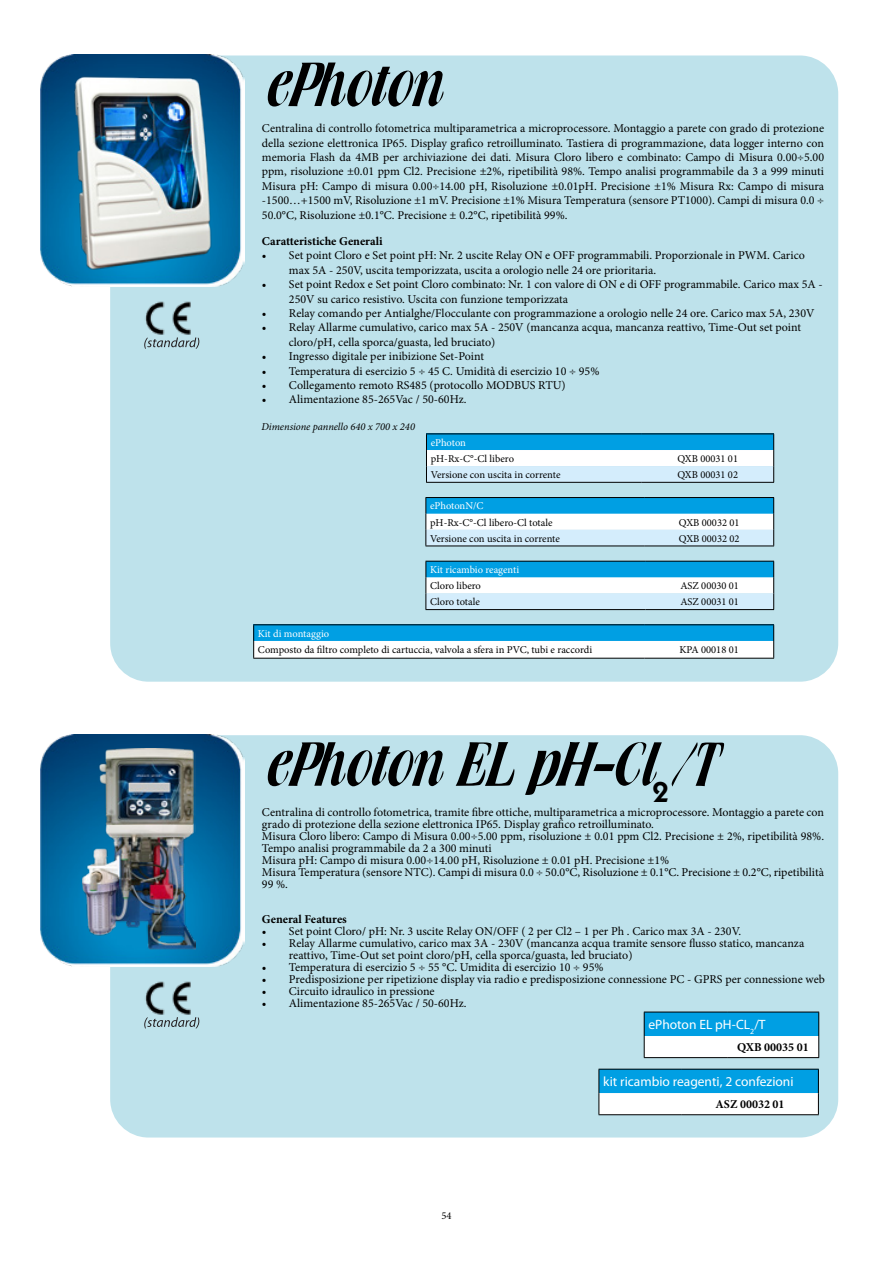
<style>
.page{position:relative;width:893px;height:1263px;background:#fff}
.page>*{position:absolute;margin:0;border:0;box-sizing:border-box;transform-origin:0 0}
.t1{font:52.5px "Brochure Plain";color:#000}
.t2{font:13.5px "Myriad Pro";color:#fff}
.t3{font:12px/14.4px "Minion Pro";color:#000}
.t4{font:700 12px "Minion Pro";color:#000}
.t5{font:10.5px "Minion Pro";color:#000}
.t6{font:10.5px "Minion Pro";letter-spacing:-.005em;color:#fff}
.t7{font:italic 10.5px "Minion Pro";letter-spacing:-.005em;color:#000}
</style>
<div class="page">
<div style="left:110px;top:55px;width:728px;height:627px;background:#bee2eb;border-radius:38px"></div>
<div style="left:110px;top:735px;width:728px;height:402px;background:#bee2eb;border-radius:38px"></div>
<svg style="left:598px;top:1069px;width:221px;height:45px"></svg>
<hr style="left:598px;top:1114px;width:84px;height:1px;background:#000">
<hr style="left:682px;top:1114px;width:137px;height:1px;background:#000">
<svg style="left:644px;top:1012px;width:175px;height:45px"></svg>
<hr style="left:644px;top:1057px;width:83px;height:1px;background:#000">
<hr style="left:727px;top:1057px;width:92px;height:1px;background:#000">
<img style="left:41px;top:55px;width:204px;height:232px">
<img style="left:41px;top:734px;width:204px;height:232px">
<svg style="left:144px;top:341px;width:55px;height:8px"></svg>
<img style="left:145px;top:301px;width:55px;height:40px">
<svg style="left:144px;top:1021px;width:55px;height:7px"></svg>
<img style="left:145px;top:981px;width:55px;height:40px">
<img style="left:72px;top:73px;width:143px;height:198px">
<hr style="left:426px;top:433px;width:216px;height:1px;background:#000">
<hr style="left:642px;top:433px;width:132px;height:1px;background:#000">
<hr style="left:426px;top:482px;width:216px;height:1px;background:#000">
<hr style="left:642px;top:482px;width:132px;height:1px;background:#000">
<svg style="left:426px;top:434px;width:348px;height:48px"></svg>
<hr style="left:425px;top:497px;width:220px;height:1px;background:#000">
<hr style="left:645px;top:497px;width:129px;height:1px;background:#000">
<svg style="left:425px;top:498px;width:349px;height:48px"></svg>
<hr style="left:425px;top:546px;width:220px;height:1px;background:#000">
<hr style="left:645px;top:546px;width:129px;height:1px;background:#000">
<svg style="left:425px;top:561px;width:349px;height:48px"></svg>
<hr style="left:425px;top:609px;width:221px;height:1px;background:#000">
<hr style="left:646px;top:609px;width:128px;height:1px;background:#000">
<hr style="left:253px;top:624px;width:392px;height:1px;background:#000">
<hr style="left:645px;top:624px;width:129px;height:1px;background:#000">
<svg style="left:253px;top:625px;width:521px;height:33px"></svg>
<hr style="left:253px;top:658px;width:392px;height:1px;background:#000">
<hr style="left:645px;top:658px;width:129px;height:1px;background:#000">
<img style="left:83px;top:748px;width:113px;height:201px">
<h1 class="t1" style="left:262px;top:53px;width:179px">ePhoton</h1>
<p class="t3" style="left:262px;top:121px;width:564px;text-align:justify">Centralina di controllo fotometrica multiparametrica a microprocessore. Montaggio a parete con grado di protezione della sezione elettronica IP65. Display grafico retroilluminato. Tastiera di programmazione, data logger interno con memoria Flash da 4MB per archiviazione dei dati. Misura Cloro libero e combinato: Campo di Misura 0.00÷5.00 ppm, risoluzione ±0.01 ppm Cl2. Precisione ±2%, ripetibilità 98%. Tempo analisi programmabile da 3 a 999 minuti Misura pH: Campo di misura 0.00÷14.00 pH, Risoluzione ±0.01pH. Precisione ±1% Misura Rx: Campo di misura -1500…+1500 mV, Risoluzione ±1 mV. Precisione ±1% Misura Temperatura (sensore PT1000). Campi di misura 0.0 ÷ 50.0°C, Risoluzione ±0.1°C. Precisione ± 0.2°C, ripetibilità 99%.</p>
<p class="t4" style="left:262px;top:233px;width:122px">Caratteristiche Generali</p>
<p class="t3" style="left:289px;top:248px;width:517px;text-indent:-27px">• Set point Cloro e Set point pH: Nr. 2 uscite Relay ON e OFF programmabili. Proporzionale in PWM. Carico max 5A - 250V, uscita temporizzata, uscita a orologio nelle 24 ore prioritaria.</p>
<p class="t3" style="left:289px;top:277px;width:535px;text-indent:-27px">• Set point Redox e Set point Cloro combinato: Nr. 1 con valore di ON e di OFF programmabile. Carico max 5A -<br>250V su carico resistivo. Uscita con funzione temporizzata</p>
<p class="t3" style="left:262px;top:306px;width:554px">• Relay comando per Antialghe/Flocculante con programmazione a orologio nelle 24 ore. Carico max 5A, 230V</p>
<p class="t3" style="left:289px;top:320px;width:514px;text-indent:-27px">• Relay Allarme cumulativo, carico max 5A - 250V (mancanza acqua, mancanza reattivo, Time-Out set point cloro/pH, cella sporca/guasta, led bruciato)</p>
<p class="t3" style="left:262px;top:349px;width:224px">• Ingresso digitale per inibizione Set-Point</p>
<p class="t3" style="left:262px;top:364px;width:339px">• Temperatura di esercizio 5 ÷ 45 C. Umidità di esercizio 10 ÷ 95%</p>
<p class="t3" style="left:262px;top:378px;width:305px">• Collegamento remoto RS485 (protocollo MODBUS RTU)</p>
<p class="t3" style="left:262px;top:392px;width:206px">• Alimentazione 85-265Vac / 50-60Hz.</p>
<p class="t7" style="left:261px;top:420px;width:155px">Dimensione pannello 640 x 700 x 240</p>
<p class="t6" style="left:431px;top:435px;width:37px">ePhoton</p>
<p class="t5" style="left:431px;top:451px;width:85px">pH-Rx-C°-Cl libero</p>
<p class="t5" style="left:677px;top:451px;width:62px">QXB 00031 01</p>
<p class="t5" style="left:431px;top:468px;width:131px">Versione con uscita in corrente</p>
<p class="t5" style="left:677px;top:468px;width:62px">QXB 00031 02</p>
<p class="t6" style="left:430px;top:499px;width:55px">ePhotonN/C</p>
<p class="t5" style="left:430px;top:515px;width:124px">pH-Rx-C°-Cl libero-Cl totale</p>
<p class="t5" style="left:679px;top:515px;width:62px">QXB 00032 01</p>
<p class="t5" style="left:430px;top:531px;width:131px">Versione con uscita in corrente</p>
<p class="t5" style="left:679px;top:531px;width:62px">QXB 00032 02</p>
<p class="t6" style="left:430px;top:563px;width:91px">Kit ricambio reagenti</p>
<p class="t5" style="left:430px;top:579px;width:52px">Cloro libero</p>
<p class="t5" style="left:680px;top:579px;width:60px">ASZ 00030 01</p>
<p class="t5" style="left:430px;top:595px;width:51px">Cloro totale</p>
<p class="t5" style="left:680px;top:595px;width:60px">ASZ 00031 01</p>
<p class="t6" style="left:258px;top:626px;width:73px">Kit di montaggio</p>
<p class="t5" style="left:258px;top:643px;width:336px">Composto da filtro completo di cartuccia, valvola a sfera in PVC, tubi e raccordi</p>
<p class="t5" style="left:679px;top:643px;width:61px">KPA 00018 01</p>
<h1 class="t1" style="left:262px;top:733px;width:451px">ePhoton EL pH-Cl<sub>2</sub>/T</h1>
<p class="t3" style="left:262px;top:806px;width:564px;line-height:12px">Centralina di controllo fotometrica, tramite fibre ottiche, multiparametrica a microprocessore. Montaggio a parete con grado di protezione della sezione elettronica IP65. Display grafico retroilluminato.<br>Misura Cloro libero: Campo di Misura 0.00÷5.00 ppm, risoluzione ± 0.01 ppm Cl2. Precisione ± 2%, ripetibilità 98%.<br>Tempo analisi programmabile da 2 a 300 minuti<br>Misura pH: Campo di misura 0.00÷14.00 pH, Risoluzione ± 0.01 pH. Precisione ±1%<br>Misura Temperatura (sensore NTC). Campi di misura 0.0 ÷ 50.0°C, Risoluzione ± 0.1°C. Precisione ± 0.2°C, ripetibilità 99 %.</p>
<p class="t4" style="left:262px;top:910px;width:86px">General Features</p>
<p class="t3" style="left:262px;top:923px;width:481px">• Set point Cloro/ pH: Nr. 3 uscite Relay ON/OFF ( 2 per Cl2 – 1 per Ph . Carico max 3A - 230V.</p>
<p class="t3" style="left:289px;top:937px;width:517px;line-height:12px;text-indent:-27px">• Relay Allarme cumulativo, carico max 3A - 230V (mancanza acqua tramite sensore flusso statico, mancanza reattivo, Time-Out set point cloro/pH, cella sporca/guasta, led bruciato)</p>
<p class="t3" style="left:262px;top:959px;width:343px">• Temperatura di esercizio 5 ÷ 55 °C. Umidita di esercizio 10 ÷ 95%</p>
<p class="t3" style="left:262px;top:971px;width:564px">• Predisposizione per ripetizione display via radio e predisposizione connessione PC - GPRS per connessione web</p>
<p class="t3" style="left:262px;top:983px;width:174px">• Circuito idraulico in pressione</p>
<p class="t3" style="left:262px;top:995px;width:206px">• Alimentazione 85-265Vac / 50-60Hz.</p>
<p class="t2" style="left:648px;top:1016px;width:119px">ePhoton EL pH-CL<sub>2</sub>/T</p>
<p class="t4" style="left:737px;top:1039px;width:73px">QXB 00035 01</p>
<p class="t5" style="left:441px;top:1208px;width:12px">54</p>
<p class="t2" style="left:603px;top:1073px;width:192px">kit ricambio reagenti, 2 confezioni</p>
<p class="t4" style="left:716px;top:1096px;width:71px">ASZ 00032 01</p>
</div>
